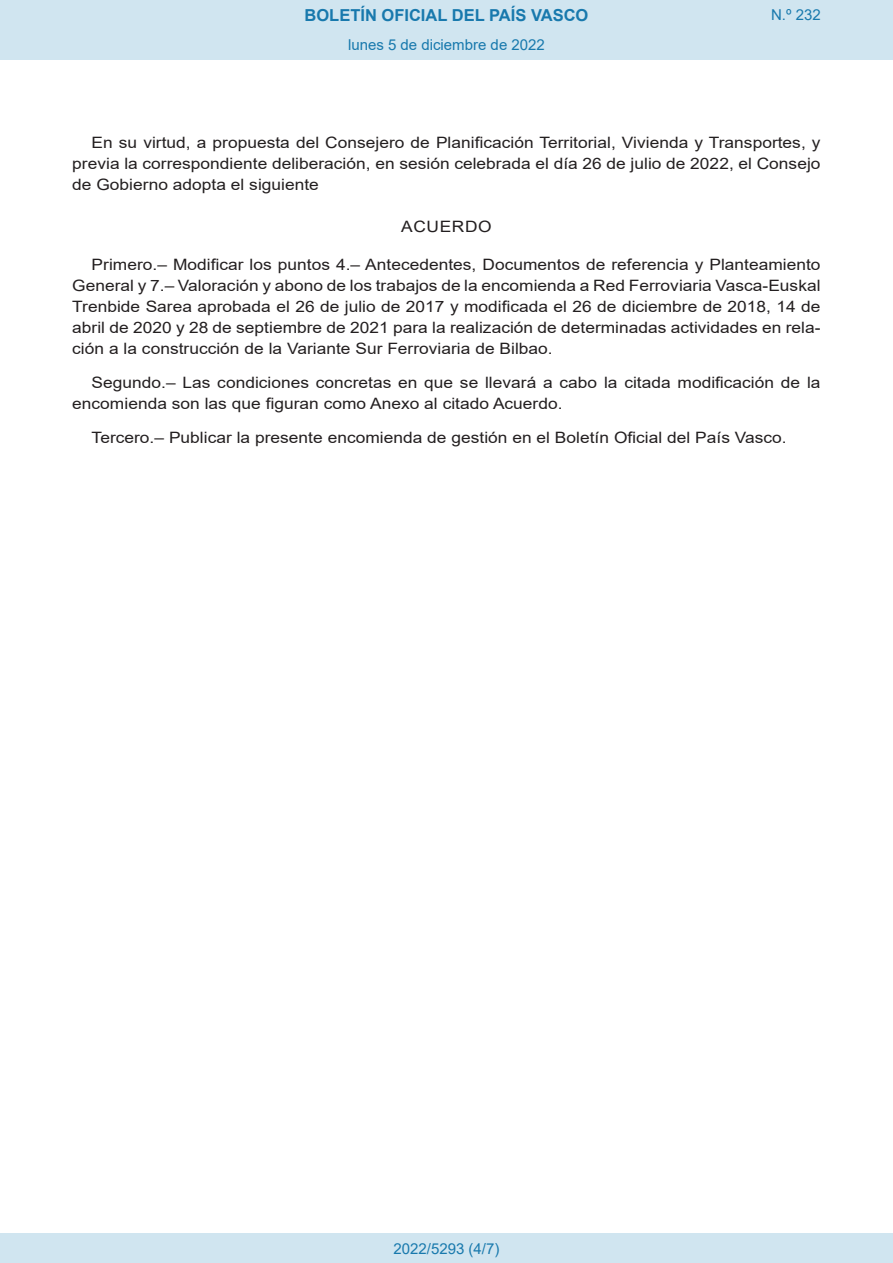
<style>
.page{position:relative;width:893px;height:1263px;background:#fff}
.page>*{position:absolute;margin:0;border:0;box-sizing:border-box;transform-origin:0 0}
.t1{font:700 16.5px "Arial";color:#1879ad}
.BOPVDetalle{font:15.6px/21px "Arial";color:#231f20;text-align:justify;scale:1.11 1}
.BOPVClave{font:15.6px "Arial";letter-spacing:.035em;color:#231f20;scale:1.11 1}
.Paginacion_Centro{font:15px "Arial";color:#1879ad}
</style>
<div class="page">
<div style="left:0;top:0;width:893px;height:60px;background:#d0e5f0"></div>
<div style="left:0;top:1233px;width:893px;height:30px;background:#d0e5f0"></div>
<p class="t1" style="left:305px;top:3px;width:285px">BOLETÍN OFICIAL DEL PAÍS VASCO</p>
<p class="Paginacion_Centro" style="left:348px;top:35px;width:198px">lunes 5 de diciembre de 2022</p>
<p class="Paginacion_Centro" style="left:771px;top:5px;width:51px">N.º 232</p>
<p class="BOPVDetalle" style="left:72px;top:132px;width:676px;text-indent:19px">En su virtud, a propuesta del Consejero de Planificación Territorial, Vivienda y Transportes, y previa la correspondiente deliberación, en sesión celebrada el día 26 de julio de 2022, el Consejo de Gobierno adopta el siguiente</p>
<p class="BOPVClave" style="left:401px;top:216px;width:83px">ACUERDO</p>
<p class="BOPVDetalle" style="left:72px;top:254px;width:676px;text-indent:19px">Primero.– Modificar los puntos 4.– Antecedentes, Documentos de referencia y Planteamiento General y 7.– Valoración y abono de los trabajos de la encomienda a Red Ferroviaria Vasca-Euskal Trenbide Sarea aprobada el 26 de julio de 2017 y modificada el 26 de diciembre de 2018, 14 de abril de 2020 y 28 de septiembre de 2021 para la realización de determinadas actividades en rela&shy;ción a la construcción de la Variante Sur Ferroviaria de Bilbao.</p>
<p class="BOPVDetalle" style="left:72px;top:372px;width:676px;text-indent:19px">Segundo.– Las condiciones concretas en que se llevará a cabo la citada modificación de la encomienda son las que figuran como Anexo al citado Acuerdo.</p>
<p class="BOPVDetalle" style="left:92px;top:427px;width:628px">Tercero.– Publicar la presente encomienda de gestión en el Boletín Oficial del País Vasco.</p>
<p class="Paginacion_Centro" style="left:393px;top:1238px;width:107px">2022/5293 (4/7)</p>
</div>
